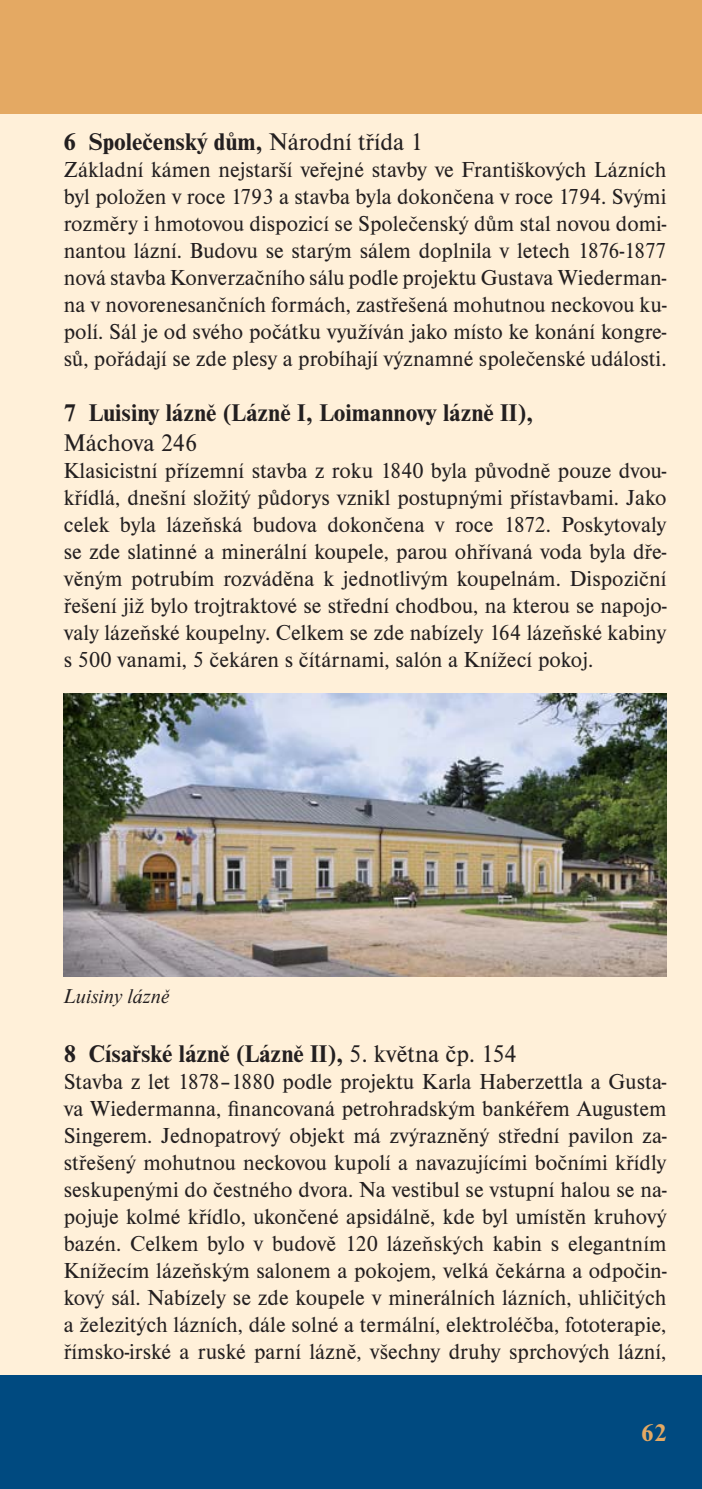
<style>
.page{position:relative;width:702px;height:1489px;background:#fff}
.page>*{position:absolute;margin:0;border:0;box-sizing:border-box;transform-origin:0 0}
.t1{font:700 25px "Nimbus Roman DOT";color:#231f20}
.t2{font:25px "Nimbus Roman DOT";letter-spacing:-.005em;color:#231f20}
.t3{font:700 25px "Nimbus Roman DOT";color:#e4a963}
.t4{font:22.5px/27px "Nimbus Roman DOT";color:#231f20;text-align:justify}
.t5{font:italic 20.75px "Nimbus Roman DOT";color:#231f20}
.s1{font-weight:400}
</style>
<div class="page">
<div style="left:0;top:0;width:702px;height:1488px;background:#fff0d9"></div>
<div style="left:0;top:0;width:702px;height:113px;background:#e4a963"></div>
<div style="left:0;top:1375px;width:702px;height:113px;background:#004a80"></div>
<img style="left:64px;top:693px;width:602px;height:283px">
<p class="t1" style="left:64px;top:132px;width:361px">6 Společenský dům, <span class="s1">Národní třída 1</span></p>
<p class="t4" style="left:64px;top:158px;width:604px">Základní kámen nejstarší veřejné stavby ve Františkových Lázních byl položen v roce 1793 a stavba byla dokončena v roce 1794. Svými rozměry i hmotovou dispozicí se Společenský dům stal novou domi&shy;nantou lázní. Budovu se starým sálem doplnila v letech 1876-1877 nová stavba Konverzačního sálu podle projektu Gustava Wiederman&shy;na v novorenesančních formách, zastřešená mohutnou neckovou ku&shy;polí. Sál je od svého počátku využíván jako místo ke konání kongre&shy;sů, pořádají se zde plesy a probíhají významné společenské události.</p>
<p class="t1" style="left:64px;top:403px;width:471px">7 Luisiny lázně (Lázně I, Loimannovy lázně II),</p>
<p class="t2" style="left:64px;top:433px;width:135px">Máchova 246</p>
<p class="t4" style="left:64px;top:459px;width:604px">Klasicistní přízemní stavba z roku 1840 byla původně pouze dvou&shy;křídlá, dnešní složitý půdorys vznikl postupnými přístavbami. Jako celek byla lázeňská budova dokončena v roce 1872. Poskytovaly se zde slatinné a minerální koupele, parou ohřívaná voda byla dře&shy;věným potrubím rozváděna k jednotlivým koupelnám. Dispoziční řešení již bylo trojtraktové se střední chodbou, na kterou se napojo&shy;valy lázeňské koupelny. Celkem se zde nabízely 164 lázeňské kabiny s 500 vanami, 5 čekáren s čítárnami, salón a Knížecí pokoj.</p>
<p class="t5" style="left:64px;top:988px;width:107px">Luisiny lázně</p>
<p class="t1" style="left:64px;top:1043px;width:454px">8 Císařské lázně (Lázně II), <span class="s1">5. května čp. 154</span></p>
<p class="t4" style="left:64px;top:1070px;width:604px">Stavba z let 1878–1880 podle projektu Karla Haberzettla a Gusta&shy;va Wiedermanna, financovaná petrohradským bankéřem Augustem Singerem. Jednopatrový objekt má zvýrazněný střední pavilon za&shy;střešený mohutnou neckovou kupolí a navazujícími bočními křídly seskupenými do čestného dvora. Na vestibul se vstupní halou se na&shy;pojuje kolmé křídlo, ukončené apsidálně, kde byl umístěn kruhový bazén. Celkem bylo v budově 120 lázeňských kabin s elegantním Knížecím lázeňským salonem a pokojem, velká čekárna a odpočin&shy;kový sál. Nabízely se zde koupele v minerálních lázních, uhličitých a železitých lázních, dále solné a termální, elektroléčba, fototerapie, římsko-irské a ruské parní lázně, všechny druhy sprchových lázní,</p>
<p class="t3" style="left:641px;top:1422px;width:26px">62</p>
</div>
